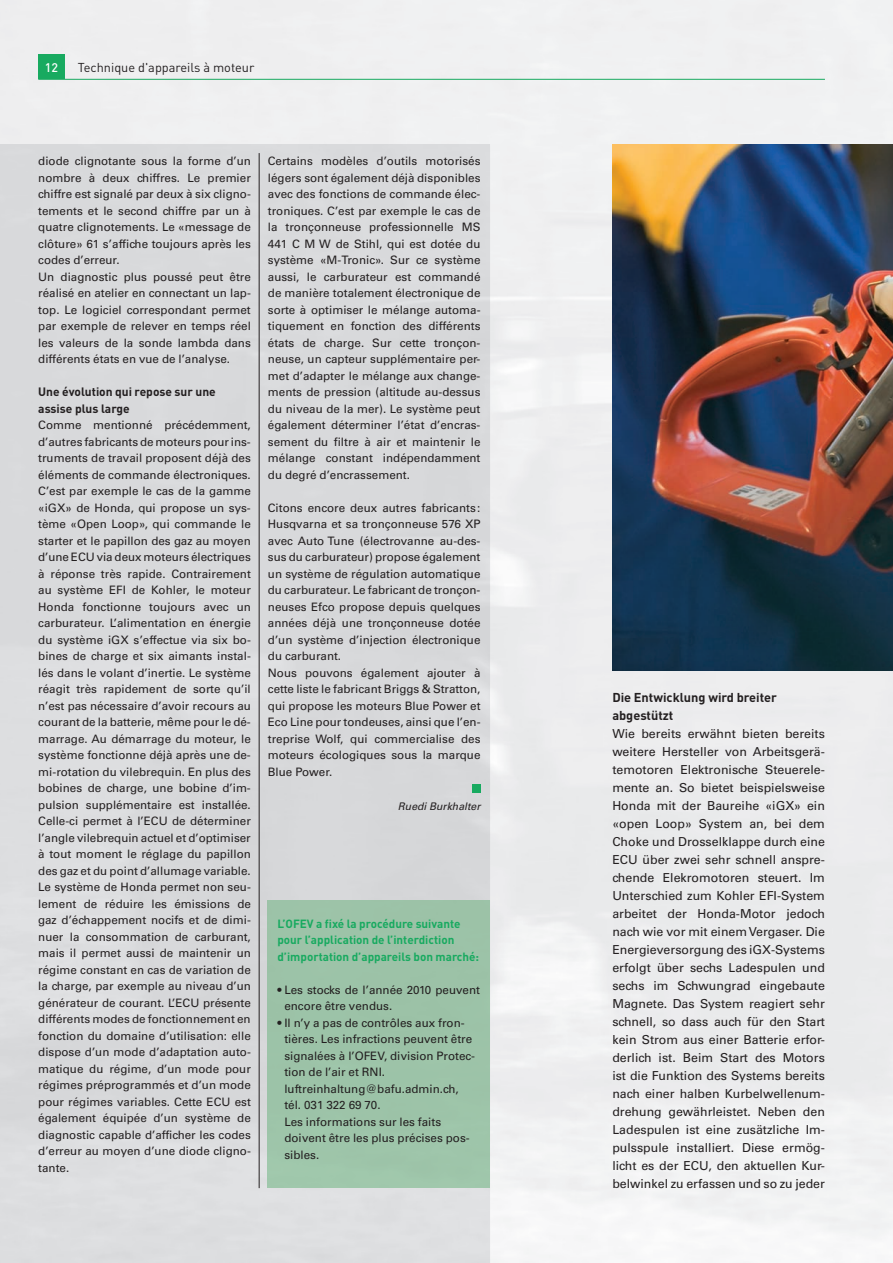
<style>
.page{position:relative;width:893px;height:1263px;background:#fff}
.page>*{position:absolute;margin:0;border:0;box-sizing:border-box;transform-origin:0 0}
.t1{font:700 12.75px/18px "DIN";color:#231f20}
.t2{font:12.75px "DIN";color:#231f20}
.t3{font:12.3px/18px "Univers";color:#231f20;text-align:justify}
.t4{font:500 12.3px "DIN";color:#fff}
.t5{font:700 12px/16.5px "DIN";color:#231f20}
.t6{font:11.7px/16.5px "Univers";color:#231f20}
.t7{font:700 11.7px/16.5px "DIN";color:#18aa60}
.t8{font:italic 10.5px "Univers";color:#231f20}
</style>
<div class="page">
<div style="left:38px;top:54px;width:27px;height:25px;background:#18aa60"></div>
<hr style="left:38px;top:79px;width:787px;height:1px;background:#18aa60">
<div style="left:0;top:144px;width:490px;height:1119px;background:#d8d9db"></div>
<div style="left:472px;top:784px;width:8px;height:8px;background:#18aa60"></div>
<hr style="left:259px;top:153px;width:1px;height:1035px;background:#231f20">
<div style="left:268px;top:900px;width:221px;height:288px;background:#9cc3a8"></div>
<img style="left:612px;top:144px;width:281px;height:527px">
<p class="t4" style="left:45px;top:60px;width:15px">12</p>
<p class="t2" style="left:78px;top:59px;width:178px">Technique d'appareils à moteur</p>
<p class="t6" style="left:38px;top:153px;width:214px">diode clignotante sous la forme d’un nombre à deux chiffres. Le premier chiffre est signalé par deux à six cligno&shy;tements et le second chiffre par un à quatre clignotements. Le «message de clôture» 61 s’affiche toujours après les codes d’erreur.<br>Un diagnostic plus poussé peut être réalisé en atelier en connectant un lap&shy;top. Le logiciel correspondant permet par exemple de relever en temps réel les valeurs de la sonde lambda dans différents états en vue de l’analyse.</p>
<p class="t5" style="left:38px;top:383px;width:179px">Une évolution qui repose sur une assise plus large</p>
<p class="t6" style="left:38px;top:417px;width:214px;text-align:justify">Comme mentionné précédemment, d’autres fabricants de moteurs pour ins&shy;truments de travail proposent déjà des éléments de commande électroniques.<br>C’est par exemple le cas de la gamme «iGX» de Honda, qui propose un sys&shy;tème «Open Loop», qui commande le starter et le papillon des gaz au moyen d’une ECU via deux moteurs électriques à réponse très rapide. Contrairement au système EFI de Kohler, le moteur Honda fonctionne toujours avec un carburateur. L’alimentation en énergie du système iGX s’effectue via six bo&shy;bines de charge et six aimants instal&shy;lés dans le volant d’inertie. Le système réagit très rapidement de sorte qu’il n’est pas nécessaire d’avoir recours au courant de la batterie, même pour le dé&shy;marrage. Au démarrage du moteur, le système fonctionne déjà après une de&shy;mi-rotation du vilebrequin. En plus des bobines de charge, une bobine d’im&shy;pulsion supplémentaire est installée.<br>Celle-ci permet à l’ECU de déterminer l’angle vilebrequin actuel et d’optimiser à tout moment le réglage du papillon des gaz et du point d’allumage variable.<br>Le système de Honda permet non seu&shy;lement de réduire les émissions de gaz d’échappement nocifs et de dimi&shy;nuer la consommation de carburant, mais il permet aussi de maintenir un régime constant en cas de variation de la charge, par exemple au niveau d’un générateur de courant. L’ECU présente différents modes de fonctionnement en fonction du domaine d’utilisation: elle dispose d’un mode d’adaptation auto&shy;matique du régime, d’un mode pour régimes préprogrammés et d’un mode pour régimes variables. Cette ECU est également équipée d’un système de diagnostic capable d’afficher les codes d’erreur au moyen d’une diode cligno&shy;tante.</p>
<p class="t6" style="left:268px;top:153px;width:214px;text-align:justify">Certains modèles d’outils motorisés légers sont également déjà disponibles avec des fonctions de commande élec&shy;troniques. C’est par exemple le cas de la tronçonneuse professionnelle MS 441 C M W de Stihl, qui est dotée du système «M-Tronic». Sur ce système aussi, le carburateur est commandé de manière totalement électronique de sorte à optimiser le mélange automa&shy;tiquement en fonction des différents états de charge. Sur cette tronçon&shy;neuse, un capteur supplémentaire per&shy;met d’adapter le mélange aux change&shy;ments de pression (altitude au-dessus du niveau de la mer). Le système peut également déterminer l’état d’encras&shy;sement du filtre à air et maintenir le mélange constant indépendamment du degré d’encrassement.</p>
<p class="t6" style="left:268px;top:499px;width:214px">Citons encore deux autres fabricants :<br>Husqvarna et sa tronçonneuse 576 XP avec Auto Tune (électrovanne au-des&shy;sus du carburateur) propose également un système de régulation automatique du carburateur. Le fabricant de tronçon&shy;neuses Efco propose depuis quelques années déjà une tronçonneuse dotée d’un système d’injection électronique du carburant.<br>Nous pouvons également ajouter à cette liste le fabricant Briggs &amp; Stratton, qui propose les moteurs Blue Power et Eco Line pour tondeuses, ainsi que l’en&shy;treprise Wolf, qui commercialise des moteurs écologiques sous la marque Blue Power.</p>
<p class="t8" style="left:398px;top:800px;width:84px">Ruedi Burkhalter</p>
<p class="t7" style="left:277px;top:915px;width:203px">L’OFEV a fixé la procédure suivante pour l’application de l’interdiction d’importation d’appareils bon marché:</p>
<p class="t6" style="left:284px;top:981px;width:197px;text-indent:-7px">• Les stocks de l’année 2010 peuvent encore être vendus.</p>
<p class="t6" style="left:284px;top:1014px;width:192px;text-indent:-7px">• Il n’y a pas de contrôles aux fron&shy;tières. Les infractions peuvent être signalées à l’OFEV, division Protec&shy;tion de l’air et RNI. luftreinhaltung@bafu.admin.ch, tél. 031 322 69 70.<br>Les informations sur les faits doivent être les plus précises pos&shy;sibles.</p>
<p class="t1" style="left:612px;top:688px;width:166px">Die Entwicklung wird breiter abgestützt</p>
<p class="t3" style="left:612px;top:725px;width:214px">Wie bereits erwähnt bieten bereits weitere Hersteller von Arbeitsgerä&shy;temotoren Elektronische Steuerele&shy;mente an. So bietet beispielsweise Honda mit der Baureihe «iGX» ein «open Loop» System an, bei dem Choke und Drosselklappe durch eine ECU über zwei sehr schnell anspre&shy;chende Elekromotoren steuert. Im Unterschied zum Kohler EFI-System arbeitet der Honda-Motor jedoch nach wie vor mit einem Vergaser. Die Energieversorgung des iGX-Systems erfolgt über sechs Ladespulen und sechs im Schwungrad eingebaute Magnete. Das System reagiert sehr schnell, so dass auch für den Start kein Strom aus einer Batterie erfor&shy;derlich ist. Beim Start des Motors ist die Funktion des Systems bereits nach einer halben Kurbelwellenum&shy;drehung gewährleistet. Neben den Ladespulen ist eine zusätzliche Im&shy;pulsspule installiert. Diese ermög&shy;licht es der ECU, den aktuellen Kur&shy;belwinkel zu erfassen und so zu jeder</p>
</div>
